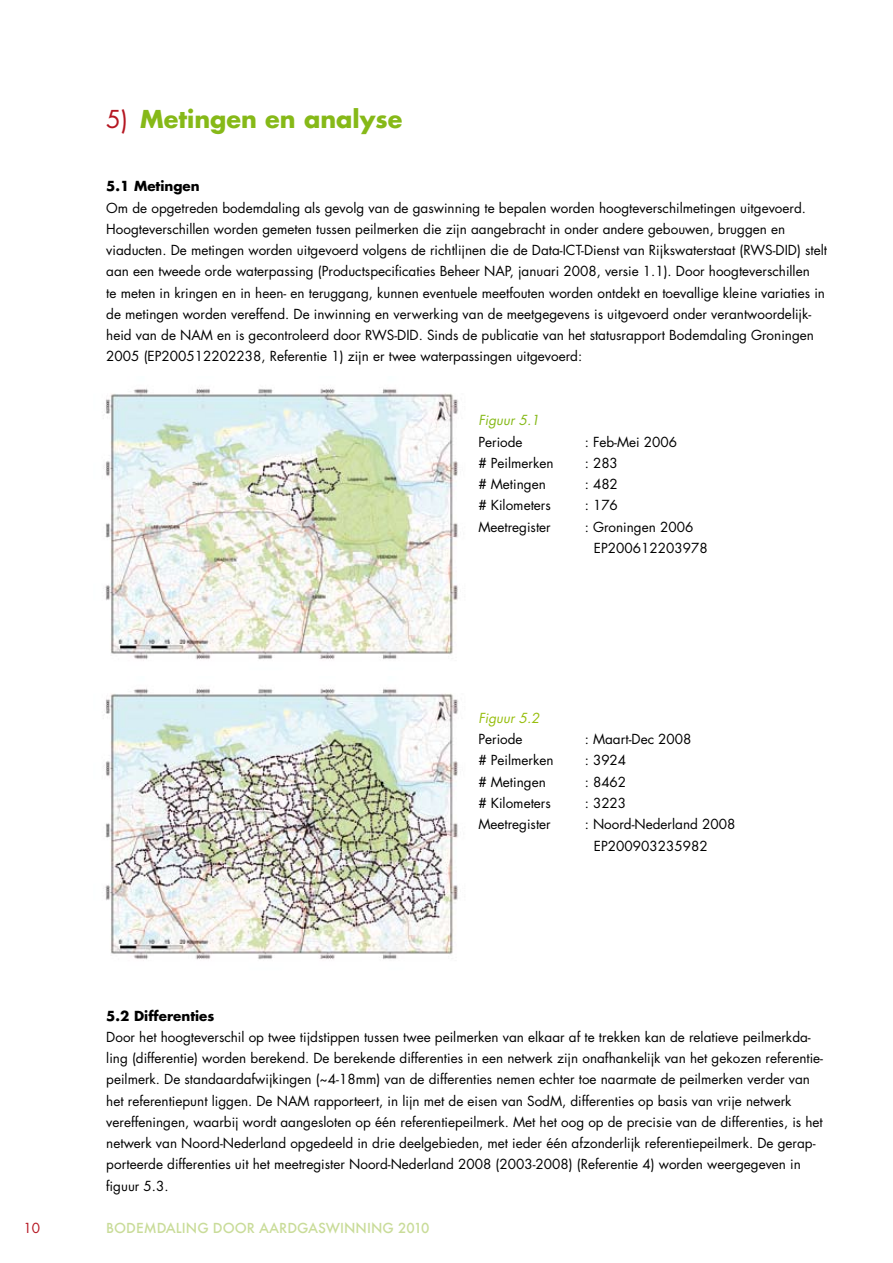
<style>
.page{position:relative;width:893px;height:1263px;background:#fff}
.page>*{position:absolute;margin:0;border:0;box-sizing:border-box;transform-origin:0 0}
.t1{font:700 24px "Futura";color:#86b918}
.t2{font:13.5px/21.3px "Futura";color:#000}
.t3{font:500 13.5px "Futura";color:#c9dc99}
.t4{font:700 13.5px "Futura";color:#000}
.t5{font:italic 13.5px "Futura";color:#86b918}
.t6{font:italic 13.5px "Futura";color:#97be0d}
.t7{font:13.5px "Futura";color:#b51621}
.s1{font-weight:400;color:#b51621}
</style>
<div class="page">
<img style="left:103px;top:387px;width:356px;height:274px">
<img style="left:103px;top:687px;width:356px;height:273px">
<h1 class="t1" style="left:106px;top:102px;width:298px"><span class="s1">5)</span> Metingen en analyse</h1>
<p class="t4" style="left:106px;top:177px;width:95px">5.1 Metingen</p>
<p class="t2" style="left:106px;top:197px;width:722px">Om de opgetreden bodemdaling als gevolg van de gaswinning te bepalen worden hoogteverschilmetingen uitgevoerd.<br>Hoogteverschillen worden gemeten tussen peilmerken die zijn aangebracht in onder andere gebouwen, bruggen en viaducten. De metingen worden uitgevoerd volgens de richtlijnen die de Data-ICT-Dienst van Rijkswaterstaat (RWS-DID) stelt aan een tweede orde waterpassing (Productspecificaties Beheer NAP, januari 2008, versie 1.1). Door hoogteverschillen<br>te meten in kringen en in heen- en teruggang, kunnen eventuele meetfouten worden ontdekt en toevallige kleine variaties in de metingen worden vereffend. De inwinning en verwerking van de meetgegevens is uitgevoerd onder verantwoordelijk&shy;heid van de NAM en is gecontroleerd door RWS-DID. Sinds de publicatie van het statusrapport Bodemdaling Groningen 2005 (EP200512202238, Referentie 1) zijn er twee waterpassingen uitgevoerd:</p>
<p class="t5" style="left:478px;top:411px;width:63px">Figuur 5.1</p>
<p class="t2" style="left:478px;top:431px;width:46px">Periode</p>
<p class="t2" style="left:585px;top:431px;width:94px">: Feb-Mei 2006</p>
<p class="t2" style="left:478px;top:452px;width:77px"># Peilmerken</p>
<p class="t2" style="left:585px;top:452px;width:35px">: 283</p>
<p class="t2" style="left:478px;top:473px;width:69px"># Metingen</p>
<p class="t2" style="left:585px;top:473px;width:35px">: 482</p>
<p class="t2" style="left:478px;top:494px;width:74px"># Kilometers</p>
<p class="t2" style="left:585px;top:494px;width:35px">: 176</p>
<p class="t2" style="left:478px;top:516px;width:74px">Meetregister</p>
<p class="t2" style="left:594px;top:516px;width:115px;text-indent:-9px">: Groningen 2006<br>EP200612203978</p>
<p class="t6" style="left:478px;top:709px;width:63px">Figuur 5.2</p>
<p class="t2" style="left:478px;top:728px;width:46px">Periode</p>
<p class="t2" style="left:585px;top:728px;width:108px">: Maart-Dec 2008</p>
<p class="t2" style="left:478px;top:750px;width:77px"># Peilmerken</p>
<p class="t2" style="left:585px;top:750px;width:43px">: 3924</p>
<p class="t2" style="left:478px;top:771px;width:69px"># Metingen</p>
<p class="t2" style="left:585px;top:771px;width:43px">: 8462</p>
<p class="t2" style="left:478px;top:792px;width:74px"># Kilometers</p>
<p class="t2" style="left:585px;top:792px;width:43px">: 3223</p>
<p class="t2" style="left:478px;top:813px;width:74px">Meetregister</p>
<p class="t2" style="left:594px;top:813px;width:143px;text-indent:-9px">: Noord-Nederland 2008<br>EP200903235982</p>
<p class="t4" style="left:106px;top:1006px;width:110px">5.2 Differenties</p>
<p class="t2" style="left:106px;top:1026px;width:718px">Door het hoogteverschil op twee tijdstippen tussen twee peilmerken van elkaar af te trekken kan de relatieve peilmerkda&shy;ling (differentie) worden berekend. De berekende differenties in een netwerk zijn onafhankelijk van het gekozen referentie&shy;peilmerk. De standaardafwijkingen (~4-18mm) van de differenties nemen echter toe naarmate de peilmerken verder van het referentiepunt liggen. De NAM rapporteert, in lijn met de eisen van SodM, differenties op basis van vrije netwerk vereffeningen, waarbij wordt aangesloten op één referentiepeilmerk. Met het oog op de precisie van de differenties, is het netwerk van Noord-Nederland opgedeeld in drie deelgebieden, met ieder één afzonderlijk referentiepeilmerk. De gerap&shy;porteerde differenties uit het meetregister Noord-Nederland 2008 (2003-2008) (Referentie 4) worden weergegeven in figuur 5.3.</p>
<p class="t7" style="left:24px;top:1219px;width:18px">10</p>
<p class="t3" style="left:106px;top:1219px;width:49px">BODEMDA</p>
<p class="t3" style="left:176px;top:1219px;width:122px">LING DOOR AARDGAS</p>
<p class="t3" style="left:326px;top:1219px;width:105px">WINNING 2010</p>
</div>
